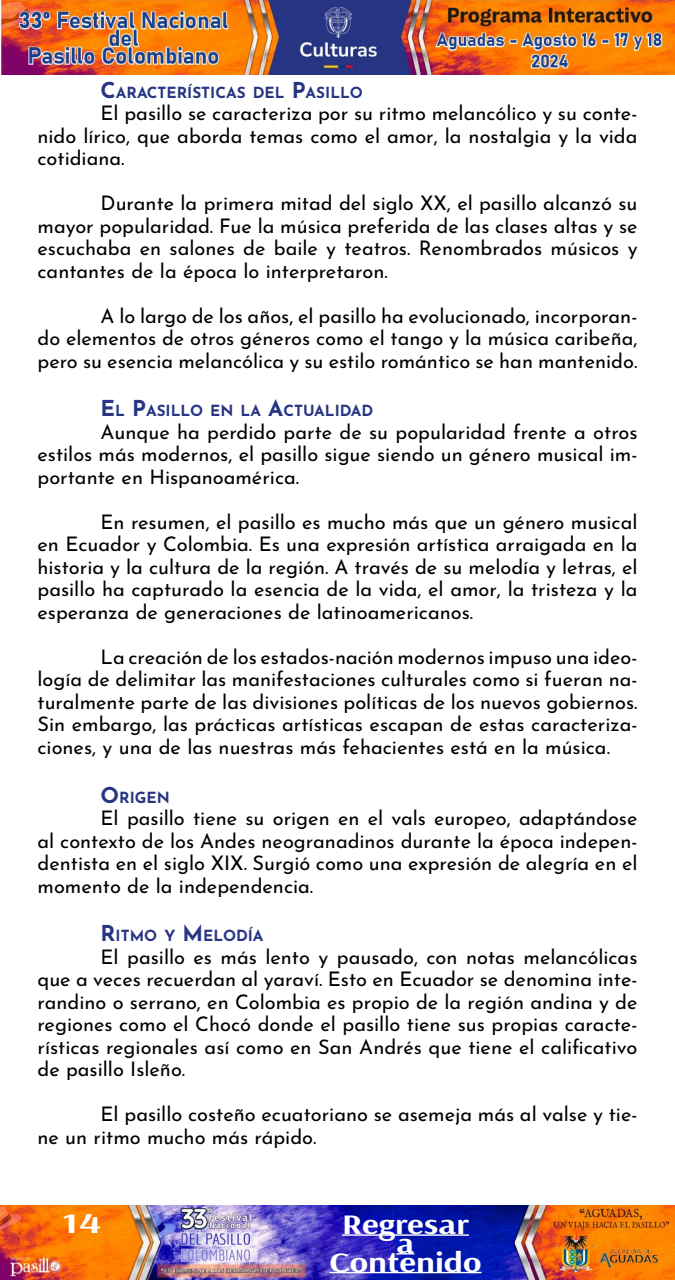
<style>
.page{position:relative;width:675px;height:1280px;background:#fff}
.page>*{position:absolute;margin:0;border:0;box-sizing:border-box;transform-origin:0 0}
.t1{font:700 28.12px "Arsenal";color:#fff;scale:1.25 1}
.t2{font:700 28.12px "Arsenal";color:#fff;scale:1.5 1}
.t3{font:700 21.88px "Josefin Sans";color:#283583}
.t4{font:20px/22.5px "Josefin Sans";color:#000;text-align:justify}
.t5{font:700 15.31px "Josefin Sans";color:#283583}
.s1{font-size:21.88px}
</style>
<div class="page">
<img style="left:0;top:0;width:675px;height:75px">
<img style="left:0;top:1205px;width:675px;height:75px">
<hr style="left:342px;top:1234px;width:127px;height:2px;background:#fff">
<svg style="left:396px;top:1253px;width:19px;height:2px"></svg>
<hr style="left:329px;top:1272px;width:153px;height:1px;background:#fff">
<p class="t3" style="left:38px;top:70px;width:40px">C</p>
<p class="t5" style="left:116px;top:79px;width:248px">ARACTERÍSTI CAS DEL <span class="s1">P</span>ASI LLO</p>
<p class="t4" style="left:38px;top:99px;width:602px;text-indent:63px">El pasillo se caracteriza por su ritmo melancólico y su conte&shy;nido lírico, que aborda temas como el amor, la nostalgia y la vida cotidiana.</p>
<p class="t4" style="left:38px;top:189px;width:602px;text-indent:63px">Durante la primera mitad del siglo XX, el pasillo alcanzó su mayor popularidad. Fue la música preferida de las clases altas y se escuchaba en salones de baile y teatros. Renombrados músicos y cantantes de la época lo interpretaron.</p>
<p class="t4" style="left:38px;top:302px;width:602px;text-indent:63px">A lo largo de los años, el pasillo ha evolucionado, incorporan&shy;do elementos de otros géneros como el tango y la música caribeña, pero su esencia melancólica y su estilo romántico se han mantenido.</p>
<p class="t5" style="left:101px;top:397px;width:274px"><span class="s1">E</span> L <span class="s1">P</span>ASI LLO EN LA <span class="s1">A</span>CTUALI DAD</p>
<p class="t4" style="left:38px;top:418px;width:602px;text-indent:63px">Aunque ha perdido parte de su popularidad frente a otros estilos más modernos, el pasillo sigue siendo un género musical im&shy;portante en Hispanoamérica.</p>
<p class="t4" style="left:38px;top:508px;width:602px;text-indent:63px">En resumen, el pasillo es mucho más que un género musical en Ecuador y Colombia. Es una expresión artística arraigada en la historia y la cultura de la región. A través de su melodía y letras, el pasillo ha capturado la esencia de la vida, el amor, la tristeza y la esperanza de generaciones de latinoamericanos.</p>
<p class="t4" style="left:38px;top:643px;width:602px;text-indent:63px">La creación de los estados-nación modernos impuso una ideo&shy;logía de delimitar las manifestaciones culturales como si fueran na&shy;turalmente parte de las divisiones políticas de los nuevos gobiernos.<br>Sin embargo, las prácticas artísticas escapan de estas caracteriza&shy;ciones, y una de las nuestras más fehacientes está en la música.</p>
<p class="t5" style="left:101px;top:784px;width:71px"><span class="s1">O</span>RIGEN</p>
<p class="t4" style="left:38px;top:804px;width:602px;text-indent:63px">El pasillo tiene su origen en el vals europeo, adaptándose al contexto de los Andes neogranadinos durante la época indepen&shy;dentista en el siglo XIX. Surgió como una expresión de alegría en el momento de la independencia.</p>
<p class="t3" style="left:38px;top:914px;width:40px">R</p>
<p class="t5" style="left:116px;top:922px;width:150px">ITMO Y <span class="s1">M</span> ELODÍA</p>
<p class="t4" style="left:38px;top:943px;width:602px;text-indent:63px">El pasillo es más lento y pausado, con notas melancólicas que a veces recuerdan al yaraví. Esto en Ecuador se denomina inte&shy;randino o serrano, en Colombia es propio de la región andina y de regiones como el Chocó donde el pasillo tiene sus propias caracte&shy;rísticas regionales así como en San Andrés que tiene el calificativo de pasillo Isleño.</p>
<p class="t4" style="left:38px;top:1101px;width:602px;text-indent:63px">El pasillo costeño ecuatoriano se asemeja más al valse y tie&shy;ne un ritmo mucho más rápido.</p>
<h1 class="t2" style="left:62px;top:1204px;width:28px">14</h1>
<h1 class="t1" style="left:342px;top:1205px;width:103px">Regresar</h1>
<h1 class="t1" style="left:396px;top:1224px;width:16px">a</h1>
<h1 class="t1" style="left:329px;top:1243px;width:123px">Contenido</h1>
</div>
